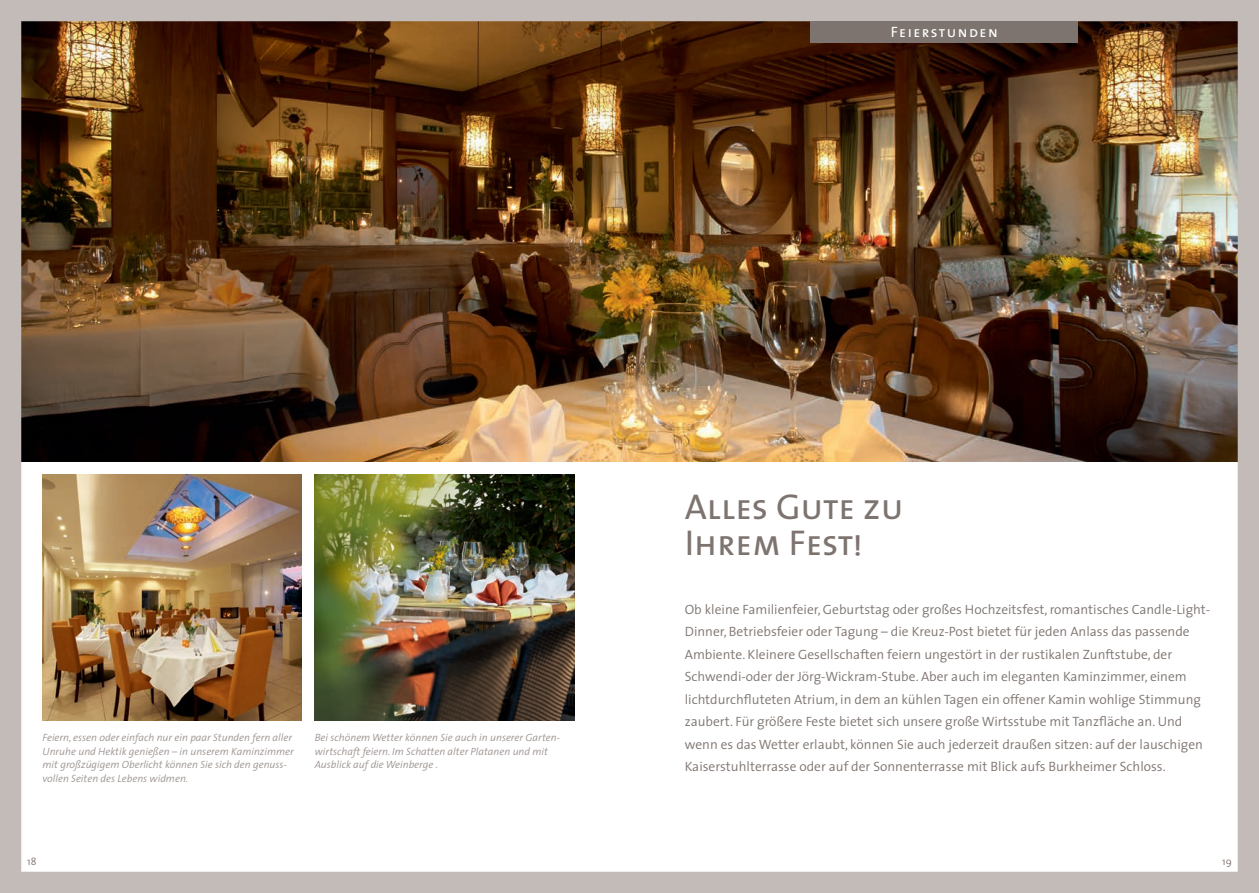
<style>
.page{position:relative;width:1259px;height:893px;background:#fff}
.page>*{position:absolute;margin:0;border:0;box-sizing:border-box;transform-origin:0 0}
.t1{font:36px/36px "The Sans Caps";color:#7e746f}
.t2{font:15px "The Sans Caps";letter-spacing:.1em;color:#fff}
.t3{font:300 13.5px/22.5px "The Sans";color:#7e746f}
.t4{font:italic 300 10.5px/13.5px "The Sans";color:#9d9490}
.t5{font:300 10.5px "The Sans";color:#7e746f}
</style>
<div class="page">
<img style="left:0;top:0;width:1259px;height:893px">
<div style="left:810px;top:21px;width:268px;height:22px;background:#7e746f"></div>
<p class="t2" style="left:890px;top:19px;width:108px">Feierstunden</p>
<p class="t4" style="left:43px;top:731px;width:253px">Feiern, essen oder einfach nur ein paar Stunden fern aller Unruhe und Hektik genießen – in unserem Kaminzimmer mit großzügigem Oberlicht können Sie sich den genuss&shy;vollen Seiten des Lebens widmen.</p>
<p class="t4" style="left:315px;top:731px;width:247px">Bei schönem Wetter können Sie auch in unserer Garten&shy;wirtschaft feiern. Im Schatten alter Platanen und mit<br>Ausblick auf die Weinberge .</p>
<h1 class="t1" style="left:685px;top:488px;width:220px">Alles Gute zu<br>Ihrem Fest!</h1>
<p class="t3" style="left:685px;top:597px;width:527px">Ob kleine Familienfeier, Geburtstag oder großes Hochzeitsfest, romantisches Candle-Light-Dinner, Betriebsfeier oder Tagung – die Kreuz-Post bietet für jeden Anlass das passende Ambiente. Kleinere Gesellschaften feiern ungestört in der rustikalen Zunftstube, der Schwendi-oder der Jörg-Wickram-Stube. Aber auch im eleganten Kaminzimmer, einem lichtdurchfluteten Atrium, in dem an kühlen Tagen ein offener Kamin wohlige Stimmung zaubert. Für größere Feste bietet sich unsere große Wirtsstube mit Tanzfläche an. Und wenn es das Wetter erlaubt, können Sie auch jederzeit draußen sitzen: auf der lauschigen Kaiserstuhlterrasse oder auf der Sonnenterrasse mit Blick aufs Burkheimer Schloss.</p>
<p class="t5" style="left:27px;top:853px;width:11px">18</p>
<p class="t5" style="left:1222px;top:853px;width:11px">19</p>
</div>
